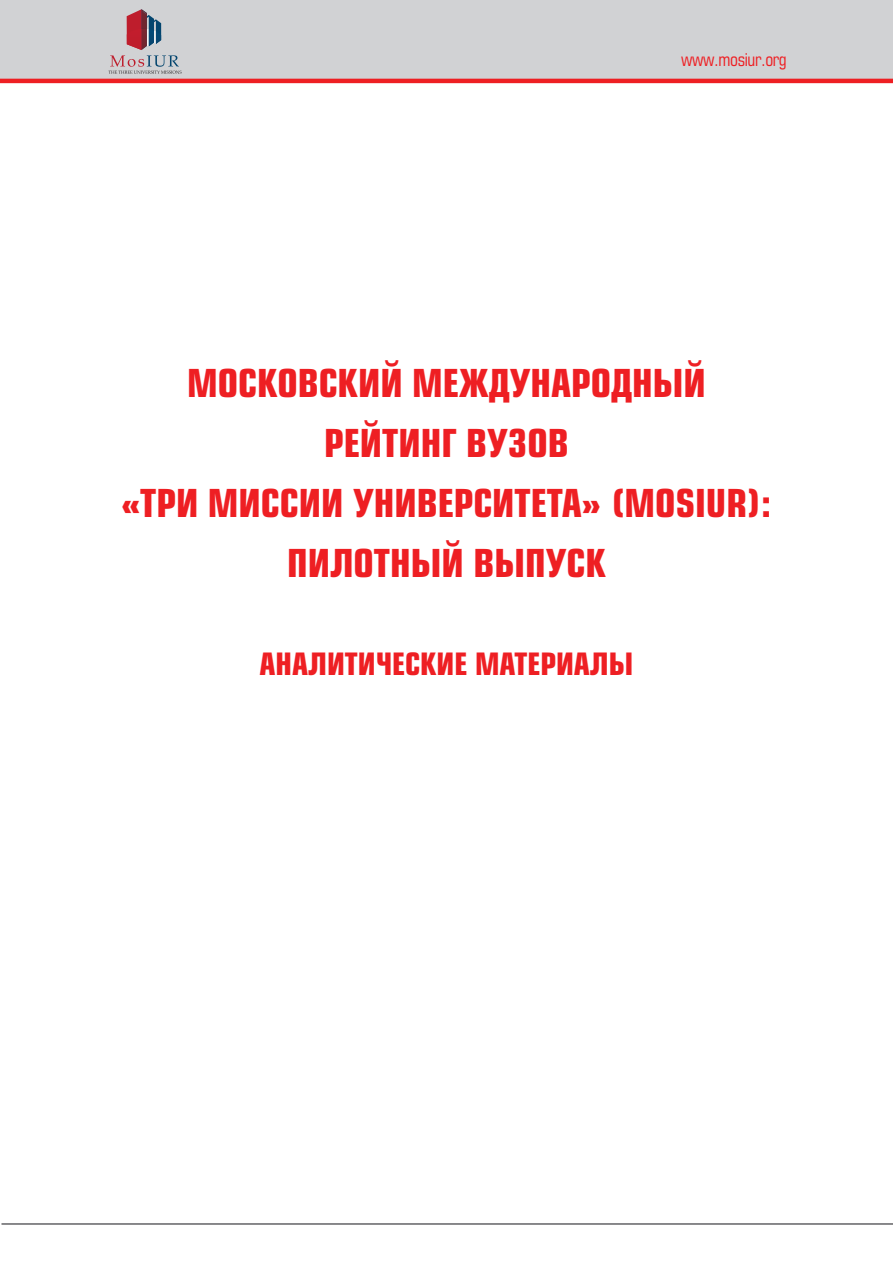
<style>
.page{position:relative;width:893px;height:1263px;background:#fff}
.page>*{position:absolute;margin:0;border:0;box-sizing:border-box;transform-origin:0 0}
.t1{font:700 37.5px/60px "Europe Cond";color:#ee1f23;text-align:center}
.t2{font:700 30px "Europe Cond";color:#ee1f23}
.t3{font:18px "Europe Cond";letter-spacing:-.02em;color:#ee1f23}
</style>
<div class="page">
<div style="left:0;top:0;width:893px;height:81px;background:#d1d2d4"></div>
<hr style="left:0;top:79px;width:893px;height:4px;background:#ee1f23">
<hr style="left:2px;top:1223px;width:891px;height:2px;background:#636366">
<svg style="left:109px;top:9px;width:73px;height:65px"></svg>
<img style="left:147px;top:29px;width:14px;height:21px">
<img style="left:127px;top:29px;width:20px;height:21px">
<p class="t3" style="left:681px;top:48px;width:107px">www.mosiur.org</p>
<p class="t1" style="left:121px;top:352px;width:652px">Московский международный рейтинг вузов<br>«Три миссии университета» (MosIUR): пилотный выпуск</p>
<p class="t2" style="left:259px;top:644px;width:375px">Аналитические материалы</p>
</div>
